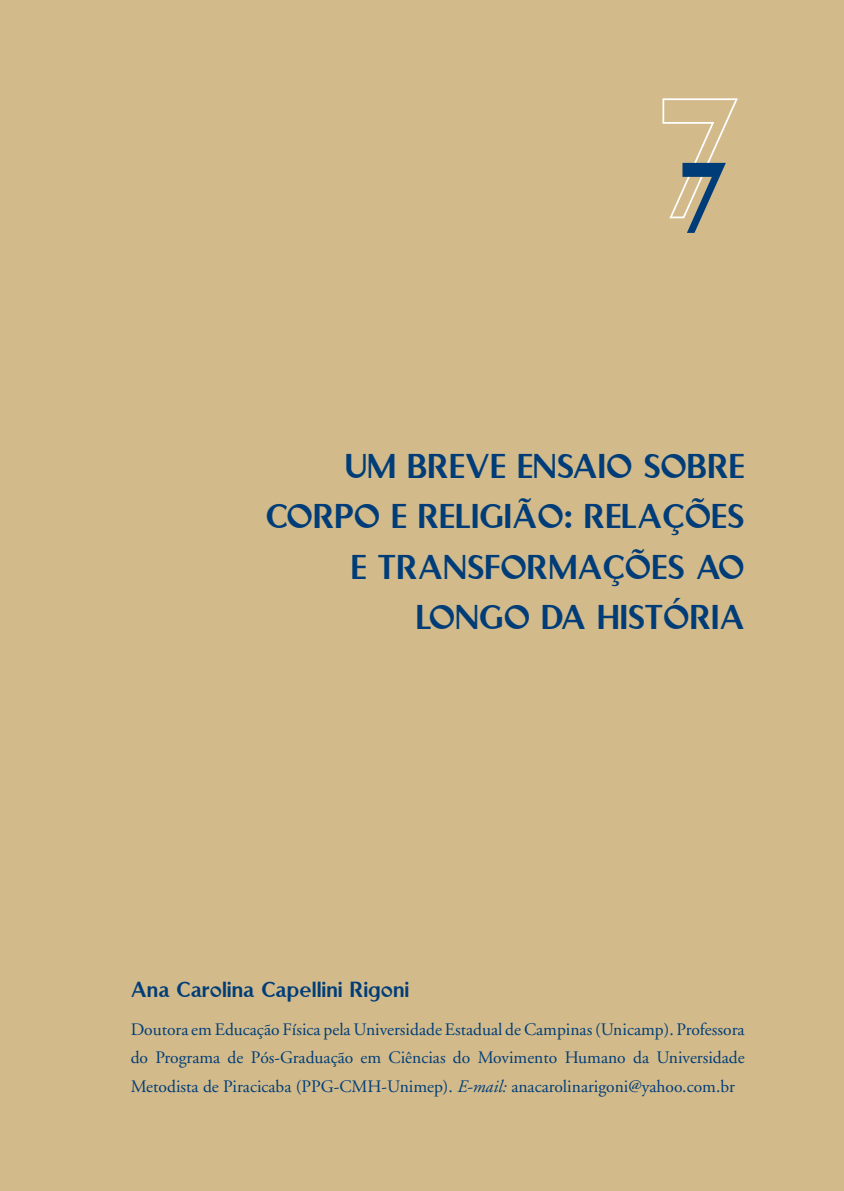
<style>
.page{position:relative;width:844px;height:1191px;background:#fff}
.page>*{position:absolute;margin:0;border:0;box-sizing:border-box;transform-origin:0 0}
.t1{font:112px "Rubino Sans ICG Fill";color:#003d78}
.t2{font:38.5px/50.4px "Rubino Sans ICG Fill";color:#003d78;text-align:right}
.t3{font:24.5px "Rubino Sans ICG Fill";color:#003d78}
.t4{font:17.5px/28.3px "Adobe Garamond";color:#003d78;text-align:justify}
.s1{font-style:italic}
</style>
<div class="page">
<div style="left:0;top:0;width:843px;height:1191px;background:#d2ba8a"></div>
<svg style="left:662px;top:98px;width:76px;height:121px"></svg>
<h1 class="t1" style="left:677px;top:138px;width:55px">7</h1>
<h2 class="t2" style="left:266px;top:440px;width:480px">UM BREVE ENSAIO SOBRE<br>CORPO E RELIGIÃO: RELAÇÕES<br>E TRANSFORMAÇÕES AO<br>LONGO DA HISTÓRIA</h2>
<h3 class="t3" style="left:131px;top:975px;width:280px">ANA CAROLINA CAPELLINI RIGONI</h3>
<p class="t4" style="left:131px;top:1015px;width:615px">Doutora em Educação Física pela Universidade Estadual de Campinas (Unicamp). Professora do Programa de Pós-Graduação em Ciências do Movimento Humano da Universidade Metodista de Piracicaba (PPG-CMH-Unimep). <span class="s1">E-mail:</span> anacarolinarigoni@yahoo.com.br</p>
</div>
